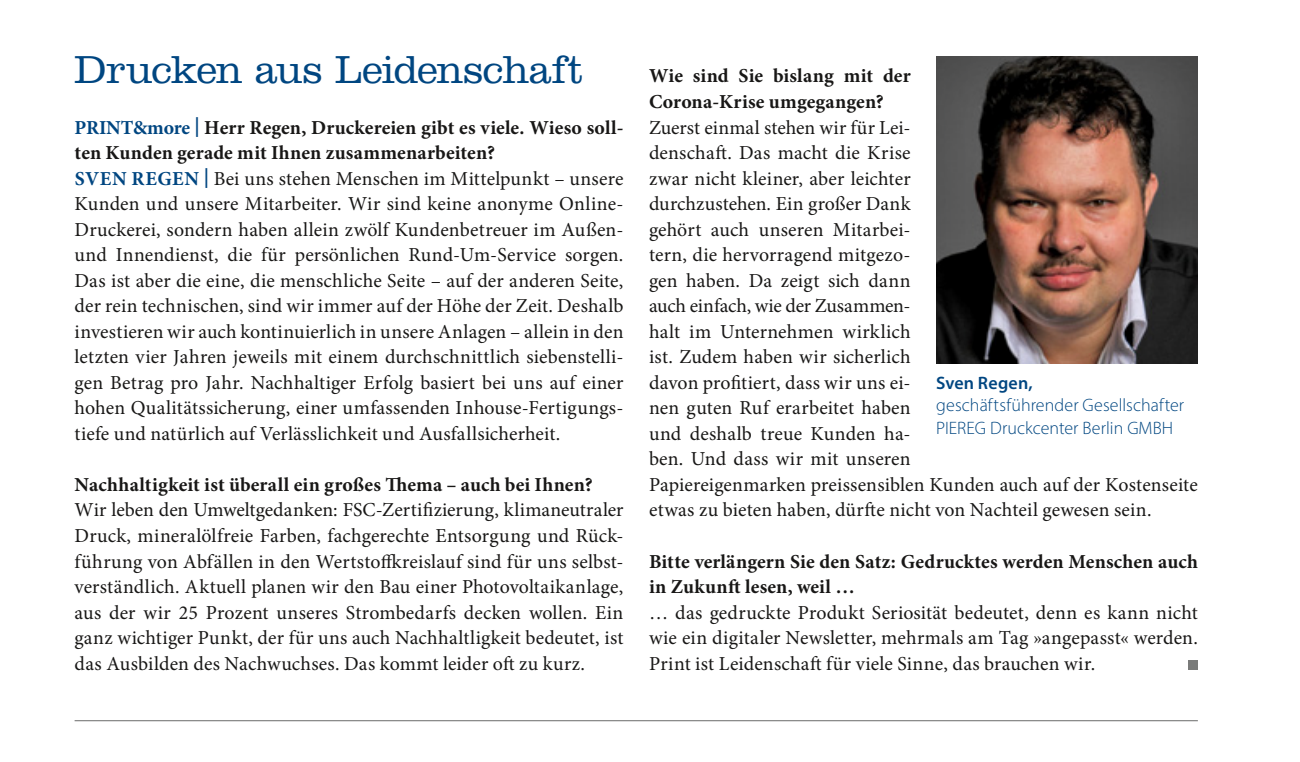
<style>
.page{position:relative;width:1300px;height:762px;background:#fff}
.page>*{position:absolute;margin:0;border:0;box-sizing:border-box;transform-origin:0 0}
.t1{font:300 40.5px "Clarendon";letter-spacing:-.025em;color:#004681}
.t2{font:19.8px/25.4px "Minion Pro";letter-spacing:.005em;color:#181716}
.t3{font:700 19.8px/25.4px "Minion Pro";letter-spacing:.005em;color:#181716}
.t4{font:300 18px/22.5px "Myriad Pro";letter-spacing:.005em;color:#004681}
.t5{font:600 18px "Myriad Pro";letter-spacing:.01em;color:#004681}
.s1{font-weight:700;color:#004681}
.s2{font-weight:700}
</style>
<div class="page">
<hr style="left:75px;top:720px;width:1122px;height:1px;background:#7a7b7a">
<div style="left:1187px;top:660px;width:10px;height:9px;background:#7a7b7a"></div>
<div style="left:936px;top:54px;width:264px;height:311px;background:#b1b2b3;opacity:.5"></div>
<h1 class="t1" style="left:75px;top:46px;width:510px">Drucken aus Leidenschaft</h1>
<p class="t2" style="left:75px;top:115px;width:550px"><span class="s1">PRINT&amp;more |</span> <span class="s2">Herr Regen, Druckereien gibt es viele. Wieso soll&shy;ten Kunden gerade mit Ihnen zusammenarbeiten?<br></span><span class="s1">SVEN REGEN |</span> Bei uns stehen Menschen im Mittelpunkt – unsere Kunden und unsere Mitarbeiter. Wir sind keine anonyme Online-Druckerei, sondern haben allein zwölf Kundenbetreuer im Außen&shy;und Innendienst, die für persönlichen Rund-Um-Service sorgen.<br>Das ist aber die eine, die menschliche Seite – auf der anderen Seite, der rein technischen, sind wir immer auf der Höhe der Zeit. Deshalb investieren wir auch kontinuierlich in unsere Anlagen – allein in den letzten vier Jahren jeweils mit einem durchschnittlich siebenstelli&shy;gen Betrag pro Jahr. Nachhaltiger Erfolg basiert bei uns auf einer hohen Qualitätssicherung, einer umfassenden Inhouse-Fertigungs&shy;tiefe und natürlich auf Verlässlichkeit und Ausfallsicherheit.</p>
<p class="t3" style="left:75px;top:471px;width:519px">Nachhaltigkeit ist überall ein großes Thema – auch bei Ihnen?</p>
<p class="t2" style="left:75px;top:497px;width:550px;text-align:justify">Wir leben den Umweltgedanken: FSC-Zertifizierung, klimaneutraler Druck, mineralölfreie Farben, fachgerechte Entsorgung und Rück&shy;führung von Abfällen in den Wertstoffkreislauf sind für uns selbst&shy;verständlich. Aktuell planen wir den Bau einer Photovoltaikanlage, aus der wir 25 Prozent unseres Strombedarfs decken wollen. Ein ganz wichtiger Punkt, der für uns auch Nachhaltligkeit bedeutet, ist das Ausbilden des Nachwuchses. Das kommt leider oft zu kurz.</p>
<p class="t3" style="left:649px;top:63px;width:263px">Wie sind Sie bislang mit der<br>Corona-Krise umgegangen?</p>
<p class="t2" style="left:649px;top:115px;width:550px">Zuerst einmal stehen wir für Lei-<br>denschaft. Das macht die Krise<br>zwar nicht kleiner, aber leichter<br>durchzustehen. Ein großer Dank<br>gehört auch unseren Mitarbei-<br>tern, die hervorragend mitgezo-<br>gen haben. Da zeigt sich dann<br>auch einfach, wie der Zusammen-<br>halt im Unternehmen wirklich<br>ist. Zudem haben wir sicherlich<br>davon profitiert, dass wir uns ei-<br>nen guten Ruf erarbeitet haben<br>und deshalb treue Kunden ha-<br>ben. Und dass wir mit unseren<br>Papiereigenmarken preissensiblen Kunden auch auf der Kostenseite etwas zu bieten haben, dürfte nicht von Nachteil gewesen sein.</p>
<p class="t3" style="left:649px;top:548px;width:550px">Bitte verlängern Sie den Satz: Gedrucktes werden Menschen auch in Zukunft lesen, weil …</p>
<p class="t2" style="left:649px;top:599px;width:550px;text-align:justify">… das gedruckte Produkt Seriosität bedeutet, denn es kann nicht wie ein digitaler Newsletter, mehrmals am Tag »angepasst« werden.<br>Print ist Leidenschaft für viele Sinne, das brauchen wir.</p>
<p class="t5" style="left:936px;top:371px;width:98px">Sven Regen,</p>
<p class="t4" style="left:936px;top:394px;width:249px">geschäftsführender Gesellschafter<br>PIEREG Druckcenter Berlin GMBH</p>
</div>
